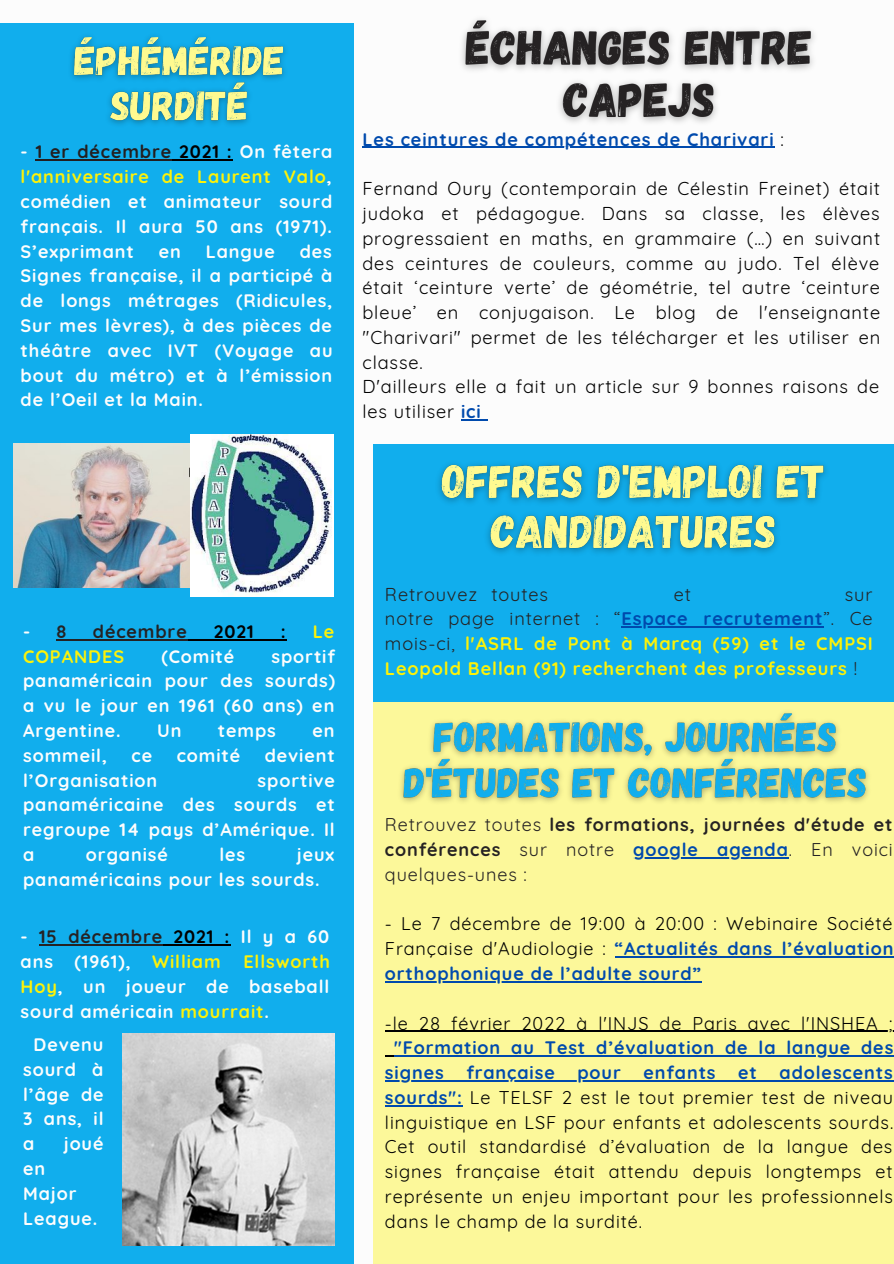
<style>
.page{position:relative;width:894px;height:1264px;background:#fff}
.page>*{position:absolute;margin:0;border:0;box-sizing:border-box;transform-origin:0 0}
.t1{font:18.15px/24.8px "Quicksand";letter-spacing:.05em;color:#000;text-align:justify}
.t2{font:700 18.15px/24.8px "Quicksand";letter-spacing:.05em;color:#fdf209;text-align:justify}
.t3{font:700 18.15px "Quicksand";letter-spacing:.05em;color:#004aad}
.t4{font:700 18px/24.8px "Quicksand";letter-spacing:.05em;color:#fdfdfd;text-align:justify}
.t5{font:18px/24.8px "Quicksand";letter-spacing:.05em;color:#000;text-align:justify}
.t6{font:18px/24.8px "Quicksand";letter-spacing:.05em;color:#252223;text-align:justify}
.t7{font:700 18px "Quicksand";letter-spacing:.05em;color:#004aad}
.t8{font:700 18px "Quicksand";letter-spacing:.05em;color:#fdf209}
.t9{font:700 18px "Quicksand";letter-spacing:.05em;color:#252223}
.t10{font:700 18px "Quicksand";color:#000}
.s1{color:#231f20}
.s2{color:#000}
.s3{color:#fdf209}
.s4{font-weight:400;color:#000}
.s5{font-weight:700;color:#004aad}
.s6{color:#252223}
.s7{font-weight:400;color:#252223}
.s8{color:#004aad}
.s9{font-weight:700}
</style>
<div class="page">
<div style="left:0;top:23px;width:353px;height:1240px;background:#11aeed"></div>
<div style="left:373px;top:702px;width:520px;height:561px;background:#fcf89a"></div>
<div style="left:373px;top:443px;width:520px;height:258px;background:#11aeed"></div>
<img style="left:14px;top:443px;width:176px;height:145px">
<img style="left:122px;top:1033px;width:212px;height:212px">
<img style="left:190px;top:434px;width:143px;height:162px">
<hr style="left:633px;top:857px;width:155px;height:1px;background:#004aad">
<hr style="left:614px;top:956px;width:279px;height:1px;background:#004aad">
<hr style="left:385px;top:981px;width:316px;height:1px;background:#004aad">
<hr style="left:385px;top:1030px;width:508px;height:1px;background:#000">
<hr style="left:394px;top:1055px;width:499px;height:1px;background:#004aad">
<hr style="left:385px;top:1080px;width:508px;height:1px;background:#004aad">
<hr style="left:385px;top:1104px;width:78px;height:2px;background:#004aad">
<img style="left:71px;top:36px;width:215px;height:89px">
<img style="left:392px;top:701px;width:485px;height:101px">
<img style="left:461px;top:18px;width:354px;height:105px">
<hr style="left:621px;top:626px;width:202px;height:1px;background:#004aad">
<img style="left:429px;top:443px;width:408px;height:111px">
<hr style="left:36px;top:160px;width:136px;height:1px;background:#231f20">
<hr style="left:172px;top:160px;width:61px;height:1px;background:#000">
<hr style="left:56px;top:639px;width:132px;height:1px;background:#252223">
<hr style="left:188px;top:639px;width:98px;height:1px;background:#000">
<hr style="left:362px;top:147px;width:412px;height:1px;background:#004aad">
<svg style="left:461px;top:419px;width:26px;height:1px"></svg>
<hr style="left:39px;top:944px;width:124px;height:1px;background:#252223">
<hr style="left:163px;top:944px;width:67px;height:1px;background:#000">
<p class="t4" style="left:21px;top:139px;width:313px">- <span class="s1">1 er décembre</span> <span class="s2">2021 :</span> On fêtera <span class="s3">l'anniversaire de Laurent Valo</span>, comédien et animateur sourd français. Il aura 50 ans (1971).<br>S’exprimant</p>
<p class="t4" style="left:21px;top:238px;width:313px;text-indent:279px">des Signes française, il a participé à de longs métrages (Ridicules, Sur mes lèvres), à des pièces de théâtre avec IVT (Voyage au bout du métro) et à l’émission de l’Oeil et la Main.</p>
<p class="t4" style="left:159px;top:238px;width:24px">en</p>
<p class="t4" style="left:206px;top:238px;width:71px">Langue</p>
<p class="t3" style="left:362px;top:127px;width:422px">Les ceintures de compétences de Charivari <span class="s4">:</span></p>
<p class="t1" style="left:362px;top:176px;width:519px">Fernand Oury (contemporain de Célestin Freinet) était judoka et pédagogue. Dans sa classe, les élèves progressaient en maths, en grammaire (…) en suivant des ceintures de couleurs, comme au judo. Tel élève était ‘ceinture verte’ de géométrie, tel autre ‘ceinture bleue’ en conjugaison. Le blog de l'enseignante "Charivari" permet de les télécharger et les utiliser en classe.</p>
<p class="t1" style="left:362px;top:374px;width:518px">D'ailleurs elle a fait un article sur 9 bonnes raisons de les utiliser <span class="s5">ici</span></p>
<p class="t4" style="left:23px;top:618px;width:45px">- <span class="s6">8</span></p>
<p class="t9" style="left:93px;top:620px;width:95px">décembre</p>
<p class="t10" style="left:214px;top:620px;width:41px">2021</p>
<p class="t10" style="left:281px;top:620px;width:6px">:</p>
<p class="t8" style="left:313px;top:620px;width:23px">Le</p>
<p class="t8" style="left:23px;top:644px;width:102px">COPANDES</p>
<p class="t4" style="left:161px;top:643px;width:74px">(Comité</p>
<p class="t4" style="left:23px;top:643px;width:313px;text-indent:248px">sportif panaméricain pour des sourds) a vu le jour en 1961 (60 ans) en Argentine.</p>
<p class="t4" style="left:157px;top:718px;width:26px">Un</p>
<p class="t4" style="left:218px;top:718px;width:59px">temps</p>
<p class="t4" style="left:312px;top:718px;width:24px">en</p>
<p class="t4" style="left:23px;top:742px;width:85px">sommeil,</p>
<p class="t4" style="left:131px;top:742px;width:22px">ce</p>
<p class="t4" style="left:177px;top:742px;width:65px">comité</p>
<p class="t4" style="left:265px;top:742px;width:72px">devient</p>
<p class="t4" style="left:23px;top:767px;width:135px">l’Organisation</p>
<p class="t4" style="left:23px;top:767px;width:313px;text-indent:234px">sportive panaméricaine des sourds et regroupe 14 pays d’Amérique. Il a</p>
<p class="t4" style="left:86px;top:841px;width:83px">organisé</p>
<p class="t4" style="left:219px;top:841px;width:27px">les</p>
<p class="t4" style="left:23px;top:841px;width:312px;text-indent:273px">jeux panaméricains pour les sourds.</p>
<p class="t4" style="left:21px;top:924px;width:310px">- <span class="s6">15 décembre</span> <span class="s2">2021 :</span> Il y a 60 ans (1961), <span class="s3">William</span></p>
<p class="t4" style="left:21px;top:948px;width:311px;text-indent:223px"><span class="s3">Ellsworth Hoy</span>, un joueur de baseball sourd américain <span class="s3">mourrait</span>.</p>
<p class="t4" style="left:23px;top:1031px;width:82px;text-indent:10px">Devenu sourd à l’âge de 3 ans, il a</p>
<p class="t4" style="left:64px;top:1131px;width:41px">joué</p>
<p class="t4" style="left:23px;top:1155px;width:76px;text-align:left">en<br>Major<br>League.</p>
<p class="t2" style="left:385px;top:606px;width:489px"><span class="s7">notre page internet : “</span><span class="s8">Espace recrutement</span><span class="s7">”. Ce mois-ci,</span> l'ASRL de Pont à Marcq (59) et le CMPSI Leopold Bellan (91) recherchent des professeurs <span class="s7">!</span></p>
<p class="t6" style="left:385px;top:812px;width:509px">Retrouvez toutes <span class="s9">les formations, journées d'étude et conférences</span> sur notre <span class="s5">google agenda</span>. En voici quelques-unes :</p>
<p class="t5" style="left:385px;top:911px;width:510px">- Le 7 décembre de 19:00 à 20:00 : Webinaire Société Française d'Audiologie : <span class="s5">“Actualités dans l’évaluation orthophonique de l’adulte sourd”</span></p>
<p class="t5" style="left:385px;top:1010px;width:509px">-le 28 février 2022 à l'INJS de Paris avec l'INSHEA ;</p>
<p class="t7" style="left:394px;top:1036px;width:500px">"Formation au Test d’évaluation de la langue des</p>
<p class="t7" style="left:385px;top:1061px;width:60px">signes</p>
<p class="t7" style="left:466px;top:1061px;width:90px">française</p>
<p class="t7" style="left:577px;top:1061px;width:45px">pour</p>
<p class="t7" style="left:643px;top:1061px;width:74px">enfants</p>
<p class="t7" style="left:738px;top:1061px;width:20px">et</p>
<p class="t5" style="left:385px;top:1059px;width:509px;text-indent:394px"><span class="s5">adolescents sourds":</span> Le TELSF 2 est le tout premier test de niveau linguistique en LSF pour enfants et adolescents sourds.<br>Cet outil standardisé d’évaluation de la langue des signes française était attendu depuis longtemps et représente un enjeu important pour les professionnels dans le champ de la surdité.</p>
</div>
